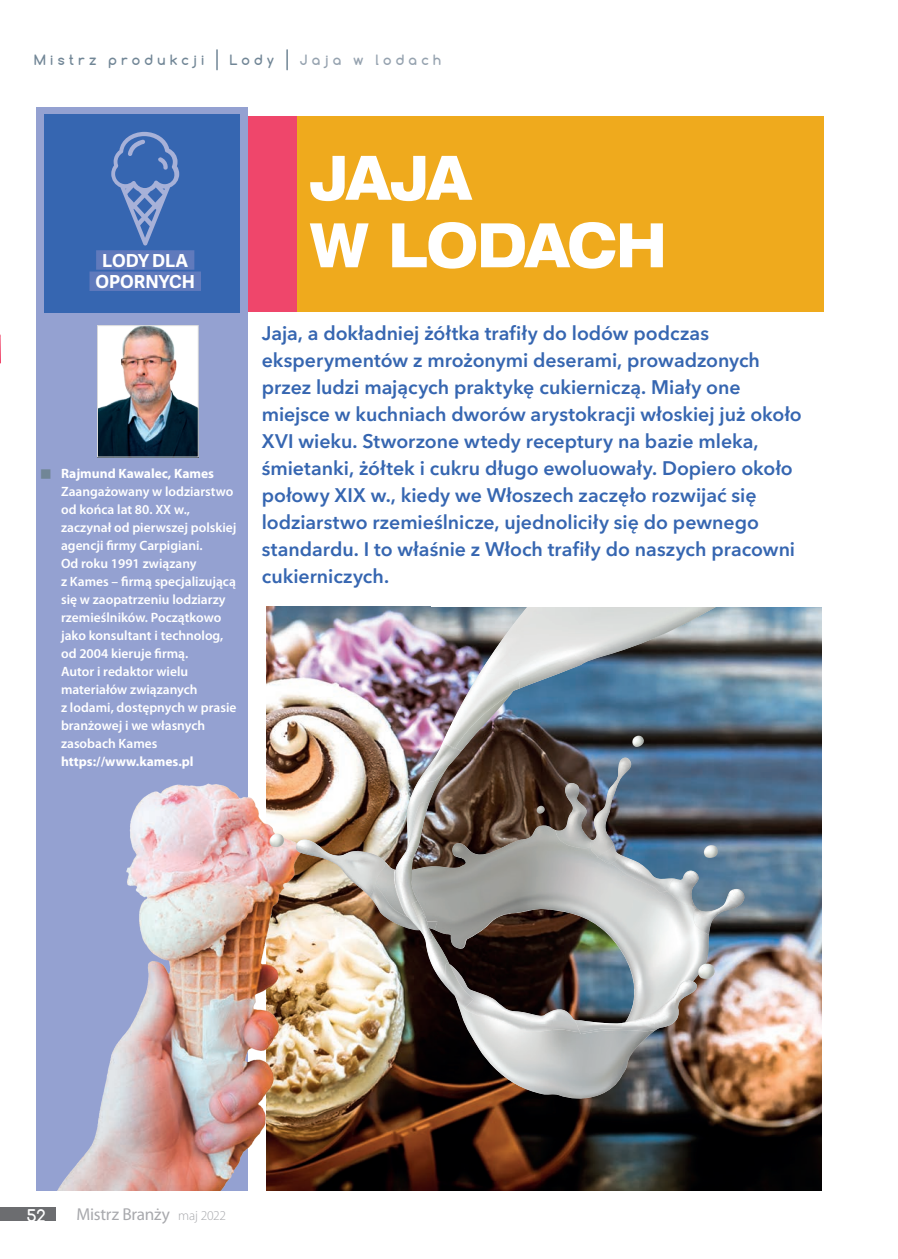
<style>
.page{position:relative;width:898px;height:1259px;background:#fff}
.page>*{position:absolute;margin:0;border:0;box-sizing:border-box;transform-origin:0 0}
.t1{font:800 expanded 61.5px/67.5px "Helvetica Neue LT Pro";letter-spacing:-.015em;color:#fff;scale:.83 1}
.t2{font:600 19.5px/27px "Avenir Next LT Pro";color:#3666b1}
.t3{font:700 18px/21.3px "Adelle Sans";letter-spacing:-.005em;color:#fff;text-align:center}
.t4{font:17.25px "Myriad Pro";letter-spacing:-.015em;color:#a8a9ad}
.t5{font:700 16.5px "Comfortaa";color:#fff}
.t6{font:600 13.5px/18px "Myriad Pro";color:#fff}
.t7{font:700 13.5px "Myriad Pro";color:#fff}
.t8{font:700 13.5px "Comfortaa";letter-spacing:.315em;color:#718696}
.t9{font:700 13.5px "Comfortaa";letter-spacing:.32em;color:#95a2af}
.s1{font-weight:300;font-size:13.5px}
</style>
<div class="page">
<div style="left:283px;top:116px;width:540px;height:195px;background:#efaa1d"></div>
<div style="left:36px;top:107px;width:212px;height:1084px;background:#94a1d1"></div>
<div style="left:44px;top:115px;width:196px;height:198px;background:#3666b1"></div>
<div style="left:248px;top:116px;width:48px;height:195px;background:#ef466b"></div>
<img style="left:99px;top:327px;width:97px;height:128px">
<div style="left:97px;top:325px;width:101px;height:132px;border:1px solid #d8d9db"></div>
<svg style="left:0;top:334px;width:1px;height:30px"></svg>
<div style="left:96px;top:250px;width:98px;height:20px;background:#607abc"></div>
<div style="left:89px;top:271px;width:112px;height:20px;background:#607abc"></div>
<svg style="left:111px;top:132px;width:68px;height:113px"></svg>
<img style="left:266px;top:607px;width:555px;height:584px">
<img style="left:57px;top:778px;width:281px;height:413px">
<img style="left:289px;top:757px;width:101px;height:276px">
<img style="left:295px;top:839px;width:90px;height:57px">
<img style="left:372px;top:885px;width:18px;height:45px">
<img style="left:369px;top:884px;width:6px;height:15px">
<img style="left:269px;top:833px;width:15px;height:14px">
<img style="left:390px;top:606px;width:432px;height:497px">
<img style="left:460px;top:1008px;width:195px;height:90px">
<img style="left:450px;top:964px;width:129px;height:68px">
<img style="left:461px;top:748px;width:50px;height:3px">
<img style="left:407px;top:767px;width:40px;height:80px">
<img style="left:423px;top:743px;width:38px;height:39px">
<img style="left:479px;top:607px;width:343px;height:81px">
<img style="left:442px;top:673px;width:77px;height:75px">
<svg style="left:442px;top:742px;width:13px;height:7px"></svg>
<img style="left:394px;top:850px;width:12px;height:60px">
<img style="left:412px;top:918px;width:5px;height:18px">
<img style="left:406px;top:802px;width:22px;height:57px">
<img style="left:425px;top:938px;width:25px;height:53px">
<img style="left:445px;top:963px;width:28px;height:45px">
<img style="left:412px;top:900px;width:14px;height:18px">
<img style="left:417px;top:912px;width:16px;height:28px">
<img style="left:623px;top:981px;width:62px;height:41px">
<img style="left:574px;top:1019px;width:48px;height:13px">
<img style="left:697px;top:963px;width:17px;height:16px">
<div style="left:431px;top:449px;width:401px;height:158px;background:#fff"></div>
<hr style="left:216px;top:50px;width:2px;height:20px;background:#718696">
<hr style="left:286px;top:50px;width:2px;height:20px;background:#718696">
<div style="left:0;top:1207px;width:55px;height:13px;background:#6c6d70"></div>
<p class="t8" style="left:34px;top:51px;width:171px">Mistrz produkcji</p>
<p class="t8" style="left:230px;top:51px;width:46px">Lody</p>
<p class="t9" style="left:300px;top:51px;width:142px">Jaja w lodach</p>
<p class="t3" style="left:96px;top:249px;width:101px">LODY DLA<br>OPORNYCH</p>
<p class="t7" style="left:61px;top:465px;width:154px">Rajmund Kawalec, Kames</p>
<p class="t6" style="left:61px;top:483px;width:177px">Zaangażowany w lodziarstwo od końca lat 80. XX w., zaczynał od pierwszej polskiej agencji firmy Carpigiani.<br>Od roku 1991 związany<br>z Kames – firmą specjalizującą się w zaopatrzeniu lodziarzy rzemieślników. Początkowo jako konsultant i technolog, od 2004 kieruje firmą.<br>Autor i redaktor wielu materiałów związanych<br>z lodami, dostępnych w prasie branżowej i we własnych zasobach Kames</p>
<p class="t7" style="left:61px;top:753px;width:134px">https://www.kames.pl</p>
<h1 class="t1" style="left:309px;top:142px;width:431px">JAJA<br>W LODACH</h1>
<p class="t2" style="left:261px;top:320px;width:541px">Jaja, a dokładniej żółtka trafiły do lodów podczas eksperymentów z mrożonymi deserami, prowadzonych przez ludzi mających praktykę cukierniczą. Miały one miejsce w kuchniach dworów arystokracji włoskiej już około XVI wieku. Stworzone wtedy receptury na bazie mleka, śmietanki, żółtek i cukru długo ewoluowały. Dopiero około połowy XIX w., kiedy we Włoszech zaczęło rozwijać się lodziarstwo rzemieślnicze, ujednoliciły się do pewnego standardu. I to właśnie z Włoch trafiły do naszych pracowni cukierniczych.</p>
<p class="t5" style="left:27px;top:1204px;width:20px">52</p>
<p class="t4" style="left:77px;top:1203px;width:151px">Mistrz Branży <span class="s1">maj 2022</span></p>
</div>
